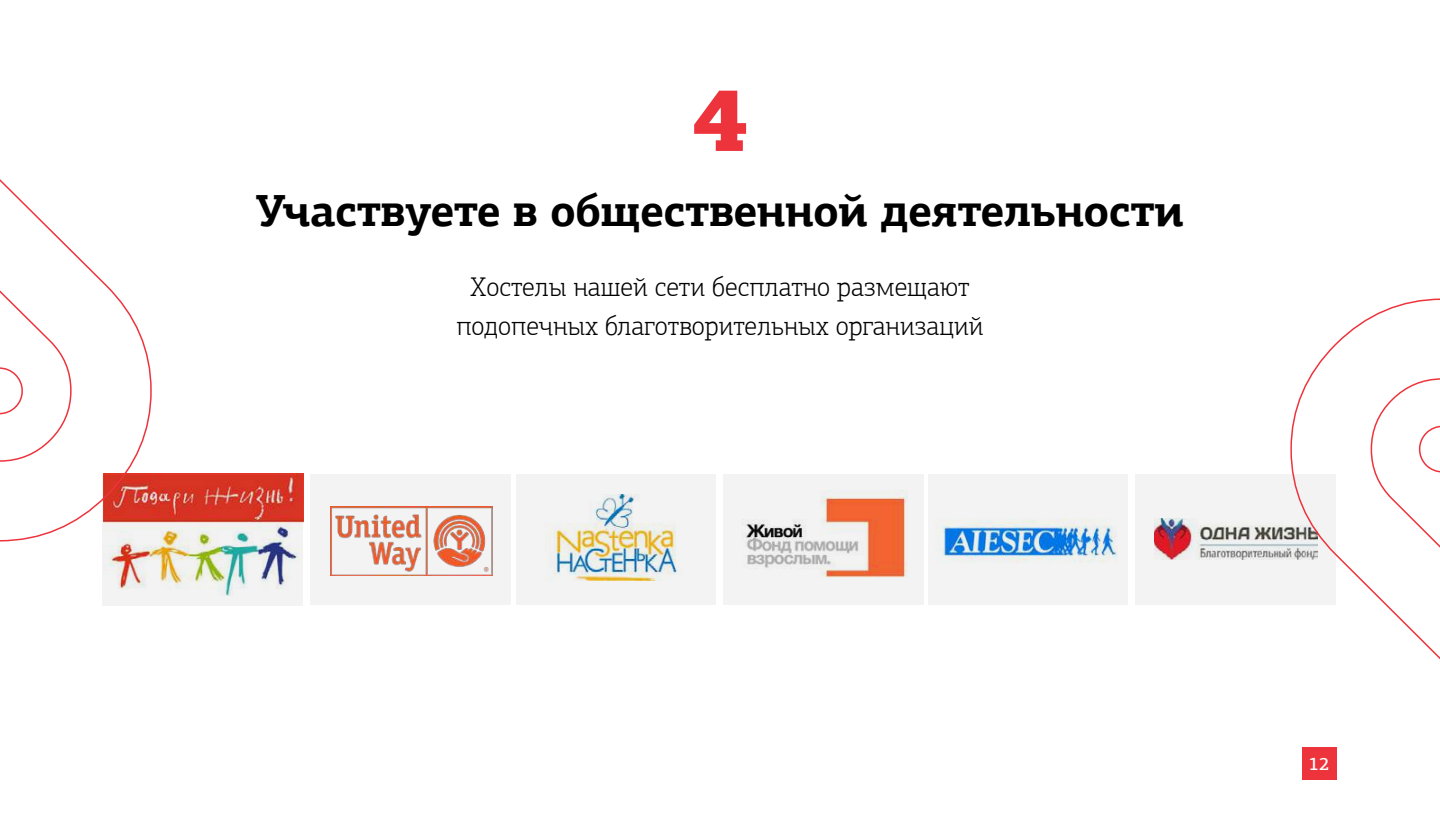
<style>
.page{position:relative;width:1440px;height:840px;background:#fff}
.page>*{position:absolute;margin:0;border:0;box-sizing:border-box;transform-origin:0 0}
.t1{font:900 90px "PF Agora Slab Pro";color:#ed333c}
.t2{font:700 45px "PF Agora Slab Pro";letter-spacing:-.015em;color:#000}
.t3{font:300 27px/39px "PF Agora Slab Pro";color:#000;text-align:center}
.t4{font:500 18px "PF Agora Slab Pro";color:#fff}
</style>
<div class="page">
<div style="left:928px;top:474px;width:200px;height:130px;background:#f2f2f2"></div>
<img style="left:939px;top:518px;width:179px;height:45px">
<div style="left:723px;top:474px;width:201px;height:130px;background:#f2f2f2"></div>
<img style="left:745px;top:491px;width:163px;height:87px">
<div style="left:102px;top:476px;width:201px;height:130px;background:#f2f2f2"></div>
<img style="left:107px;top:473px;width:197px;height:122px">
<div style="left:310px;top:474px;width:202px;height:130px;background:#f2f2f2"></div>
<img style="left:330px;top:507px;width:162px;height:69px">
<div style="left:516px;top:474px;width:200px;height:130px;background:#f2f2f2"></div>
<img style="left:546px;top:495px;width:131px;height:85px">
<div style="left:1136px;top:474px;width:200px;height:130px;background:#f2f2f2"></div>
<img style="left:1155px;top:519px;width:135px;height:41px">
<svg style="left:1290px;top:298px;width:150px;height:362px"></svg>
<svg style="left:1415px;top:425px;width:25px;height:48px"></svg>
<svg style="left:0;top:179px;width:153px;height:363px"></svg>
<svg style="left:0;top:367px;width:27px;height:48px"></svg>
<div style="left:1302px;top:747px;width:34px;height:33px;background:#ed333c"></div>
<h1 class="t1" style="left:692px;top:61px;width:58px">4</h1>
<h2 class="t2" style="left:256px;top:182px;width:930px">Участвуете в общественной деятельности</h2>
<p class="t3" style="left:456px;top:267px;width:529px">Хостелы нашей сети бесплатно размещают подопечных благотворительных организаций</p>
<p class="t4" style="left:1309px;top:752px;width:22px">12</p>
</div>
